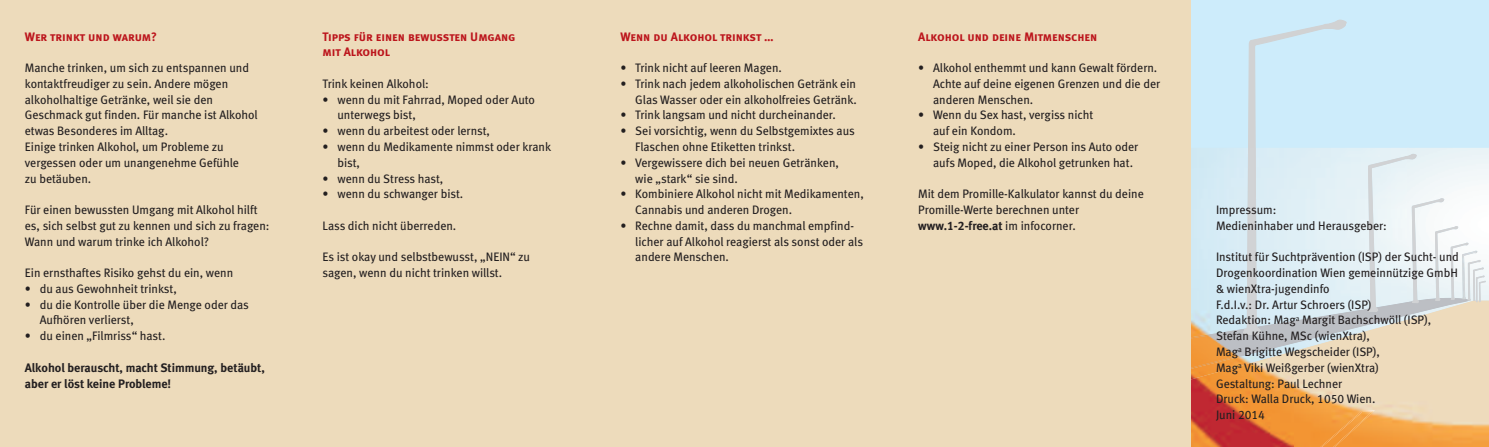
<style>
.page{position:relative;width:1489px;height:447px;background:#fff}
.page>*{position:absolute;margin:0;border:0;box-sizing:border-box;transform-origin:0 0}
.t1{font:12.25px/15.8px "Meta Book LF";color:#231f20}
.t2{font:12.25px/15.8px "Meta Bold LF Caps";color:#bc151c}
.t3{font:12.25px/15.8px "Meta Bold LF";color:#231f20}
.s1{font-family:"Meta Book LF"}
</style>
<div class="page">
<div style="left:0;top:0;width:1191px;height:446px;background:#eddbbb"></div>
<div style="left:1191px;top:0;width:297px;height:446px;background:#cdecfb"></div>
<svg style="left:1248px;top:20px;width:98px;height:134px"></svg>
<img style="left:1293px;top:300px;width:195px;height:146px">
<img style="left:1191px;top:372px;width:102px;height:74px">
<img style="left:1247px;top:148px;width:13px;height:6px">
<svg style="left:1191px;top:154px;width:294px;height:218px"></svg>
<img style="left:1467px;top:260px;width:13px;height:40px">
<img style="left:1472px;top:267px;width:11px;height:34px">
<img style="left:1475px;top:275px;width:9px;height:27px">
<img style="left:1478px;top:280px;width:7px;height:22px">
<img style="left:1319px;top:410px;width:55px;height:36px">
<img style="left:1462px;top:251px;width:14px;height:47px">
<p class="t2" style="left:25px;top:29px;width:134px">Wer trinkt und warum?</p>
<p class="t1" style="left:25px;top:61px;width:234px">Manche trinken, um sich zu entspannen und kontaktfreudiger zu sein. Andere mögen alkoholhaltige Getränke, weil sie den Geschmack gut finden. Für manche ist Alkohol etwas Besonderes im Alltag.<br>Einige trinken Alkohol, um Probleme zu vergessen oder um unangenehme Gefühle<br>zu betäuben.</p>
<p class="t1" style="left:25px;top:203px;width:246px">Für einen bewussten Umgang mit Alkohol hilft es, sich selbst gut zu kennen und sich zu fragen:<br>Wann und warum trinke ich Alkohol?</p>
<p class="t1" style="left:25px;top:266px;width:210px">Ein ernsthaftes Risiko gehst du ein, wenn</p>
<p class="t1" style="left:25px;top:281px;width:153px">• du aus Gewohnheit trinkst,</p>
<p class="t1" style="left:40px;top:297px;width:211px;text-indent:-15px">• du die Kontrolle über die Menge oder das<br>Aufhören verlierst,</p>
<p class="t1" style="left:25px;top:329px;width:142px">• du einen „Filmriss“ hast.</p>
<p class="t3" style="left:25px;top:360px;width:241px">Alkohol berauscht, macht Stimmung, betäubt, aber er löst keine Probleme!</p>
<p class="t2" style="left:322px;top:29px;width:194px">Tipps für einen bewussten Umgang mit Alkohol</p>
<p class="t1" style="left:322px;top:77px;width:108px">Trink keinen Alkohol:</p>
<p class="t1" style="left:337px;top:92px;width:199px;text-indent:-15px">• wenn du mit Fahrrad, Moped oder Auto unterwegs bist,</p>
<p class="t1" style="left:322px;top:124px;width:169px">• wenn du arbeitest oder lernst,</p>
<p class="t1" style="left:337px;top:140px;width:215px;text-indent:-15px">• wenn du Medikamente nimmst oder krank bist,</p>
<p class="t1" style="left:322px;top:171px;width:122px">• wenn du Stress hast,</p>
<p class="t1" style="left:322px;top:187px;width:142px">• wenn du schwanger bist.</p>
<p class="t1" style="left:322px;top:218px;width:135px">Lass dich nicht überreden.</p>
<p class="t1" style="left:322px;top:250px;width:209px">Es ist okay und selbstbewusst, „NEIN“ zu sagen, wenn du nicht trinken willst.</p>
<p class="t2" style="left:620px;top:29px;width:155px">Wenn du Alkohol trinkst …</p>
<p class="t1" style="left:620px;top:61px;width:163px">• Trink nicht auf leeren Magen.</p>
<p class="t1" style="left:620px;top:77px;width:238px;text-align:right">• Trink nach jedem alkoholischen Getränk ein<br>Glas Wasser oder ein alkoholfreies Getränk.</p>
<p class="t1" style="left:620px;top:108px;width:217px">• Trink langsam und nicht durcheinander.</p>
<p class="t1" style="left:635px;top:124px;width:221px;text-indent:-15px">• Sei vorsichtig, wenn du Selbstgemixtes aus<br>Flaschen ohne Etiketten trinkst.</p>
<p class="t1" style="left:635px;top:155px;width:205px;text-indent:-15px">• Vergewissere dich bei neuen Getränken, wie „stark“ sie sind.</p>
<p class="t1" style="left:635px;top:187px;width:230px;text-indent:-15px">• Kombiniere Alkohol nicht mit Medikamenten,<br>Cannabis und anderen Drogen.</p>
<p class="t1" style="left:635px;top:218px;width:229px;text-indent:-15px">• Rechne damit, dass du manchmal empfind&shy;licher auf Alkohol reagierst als sonst oder als andere Menschen.</p>
<p class="t2" style="left:918px;top:29px;width:180px">Alkohol und deine Mitmenschen</p>
<p class="t1" style="left:933px;top:61px;width:228px;text-indent:-15px">• Alkohol enthemmt und kann Gewalt fördern.<br>Achte auf deine eigenen Grenzen und die der anderen Menschen.</p>
<p class="t1" style="left:933px;top:108px;width:162px;text-indent:-15px">• Wenn du Sex hast, vergiss nicht auf ein Kondom.</p>
<p class="t1" style="left:933px;top:140px;width:207px;text-indent:-15px">• Steig nicht zu einer Person ins Auto oder aufs Moped, die Alkohol getrunken hat.</p>
<p class="t1" style="left:918px;top:187px;width:227px">Mit dem Promille-Kalkulator kannst du deine<br>Promille-Werte berechnen unter</p>
<p class="t3" style="left:918px;top:218px;width:159px">www.1-2-free.at <span class="s1">im infocorner.</span></p>
<p class="t1" style="left:1215px;top:203px;width:172px">Impressum:<br>Medieninhaber und Herausgeber:</p>
<p class="t1" style="left:1215px;top:250px;width:244px">Institut für Suchtprävention (ISP) der Sucht- und Drogenkoordination Wien gemeinnützige GmbH &amp; wienXtra-jugendinfo<br>F.d.I.v.: Dr. Artur Schroers (ISP)<br>Redaktion: Mag<sup>a</sup> Margit Bachschwöll (ISP), Stefan Kühne, MSc (wienXtra),<br>Mag<sup>a</sup> Brigitte Wegscheider (ISP),<br>Mag<sup>a</sup> Viki Weißgerber (wienXtra)<br>Gestaltung: Paul Lechner<br>Druck: Walla Druck, 1050 Wien.<br>Juni 2014</p>
</div>
